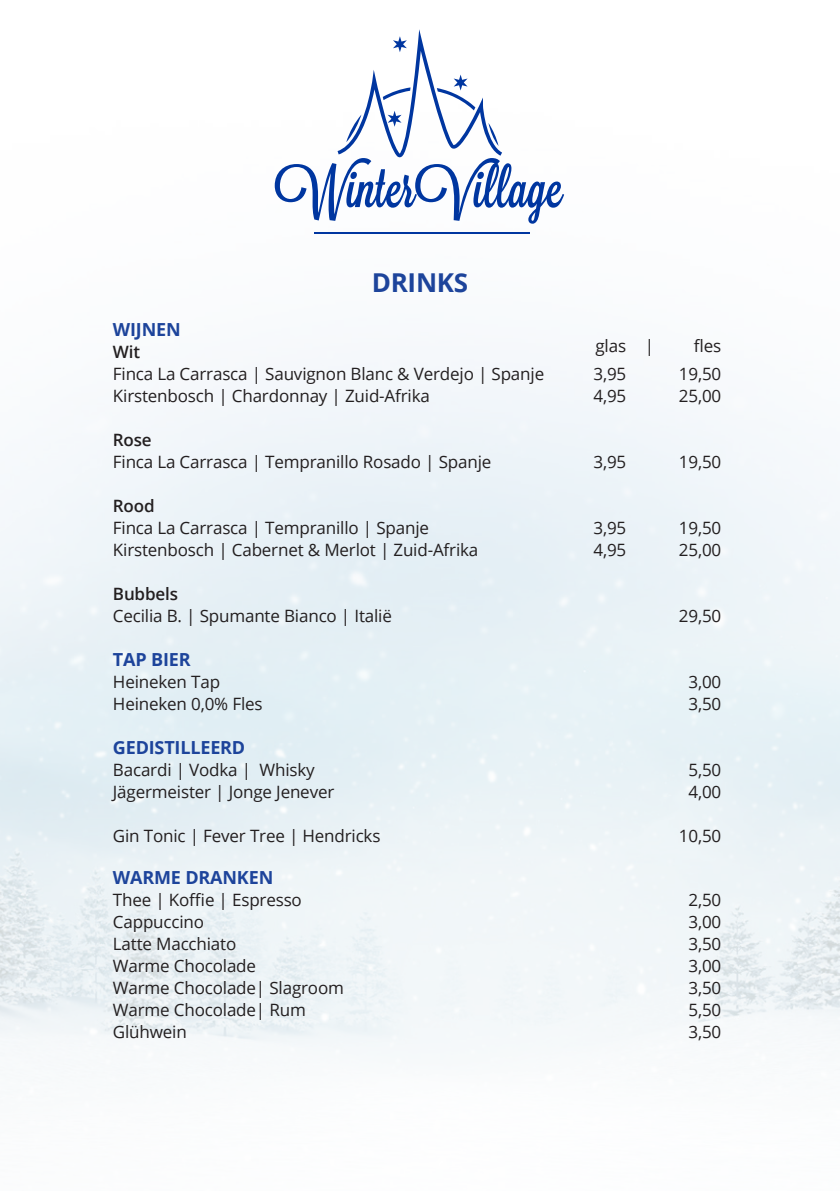
<style>
.page{position:relative;width:840px;height:1191px;background:#fff}
.page>*{position:absolute;margin:0;border:0;box-sizing:border-box;transform-origin:0 0}
.t1{font:700 26px "Open Sans";letter-spacing:-.01em;color:#1d449b}
.t2{font:700 18px "Open Sans";letter-spacing:-.01em;color:#1d449b}
.t3{font:17px "Open Sans";letter-spacing:-.01em;color:#231f20}
.t4{font:600 17px "Open Sans";letter-spacing:-.01em;color:#231f20}
</style>
<div class="page">
<img style="left:0;top:194px;width:839px;height:856px">
<hr style="left:314px;top:232px;width:215px;height:2px;background:#0036a0">
<svg style="left:274px;top:29px;width:290px;height:195px"></svg>
<p class="t1" style="left:371px;top:264px;width:98px">DRINKS</p>
<p class="t2" style="left:113px;top:317px;width:69px">WIJNEN</p>
<p class="t4" style="left:113px;top:340px;width:29px">Wit</p>
<p class="t3" style="left:595px;top:334px;width:60px">glas |</p>
<p class="t3" style="left:693px;top:334px;width:29px">fles</p>
<p class="t3" style="left:113px;top:362px;width:432px">Finca La Carrasca | Sauvignon Blanc &amp; Verdejo | Spanje</p>
<p class="t3" style="left:593px;top:362px;width:34px">3,95</p>
<p class="t3" style="left:678px;top:362px;width:44px">19,50</p>
<p class="t3" style="left:113px;top:384px;width:318px">Kirstenbosch | Chardonnay | Zuid-Afrika</p>
<p class="t3" style="left:593px;top:384px;width:34px">4,95</p>
<p class="t3" style="left:678px;top:384px;width:44px">25,00</p>
<p class="t4" style="left:113px;top:428px;width:40px">Rose</p>
<p class="t3" style="left:113px;top:450px;width:380px">Finca La Carrasca | Tempranillo Rosado | Spanje</p>
<p class="t3" style="left:593px;top:450px;width:34px">3,95</p>
<p class="t3" style="left:678px;top:450px;width:44px">19,50</p>
<p class="t4" style="left:113px;top:494px;width:43px">Rood</p>
<p class="t3" style="left:113px;top:516px;width:317px">Finca La Carrasca | Tempranillo | Spanje</p>
<p class="t3" style="left:593px;top:516px;width:34px">3,95</p>
<p class="t3" style="left:678px;top:516px;width:44px">19,50</p>
<p class="t3" style="left:113px;top:538px;width:367px">Kirstenbosch | Cabernet &amp; Merlot | Zuid-Afrika</p>
<p class="t3" style="left:593px;top:538px;width:34px">4,95</p>
<p class="t3" style="left:678px;top:538px;width:44px">25,00</p>
<p class="t4" style="left:113px;top:582px;width:66px">Bubbels</p>
<p class="t3" style="left:113px;top:604px;width:280px">Cecilia B. | Spumante Bianco | Italië</p>
<p class="t3" style="left:678px;top:604px;width:44px">29,50</p>
<p class="t2" style="left:113px;top:647px;width:79px">TAP BIER</p>
<p class="t3" style="left:113px;top:670px;width:109px">Heineken Tap</p>
<p class="t3" style="left:688px;top:670px;width:34px">3,00</p>
<p class="t3" style="left:113px;top:692px;width:151px">Heineken 0,0% Fles</p>
<p class="t3" style="left:688px;top:692px;width:34px">3,50</p>
<p class="t2" style="left:113px;top:735px;width:134px">GEDISTILLEERD</p>
<p class="t3" style="left:113px;top:758px;width:203px">Bacardi | Vodka | Whisky</p>
<p class="t3" style="left:688px;top:758px;width:34px">5,50</p>
<p class="t3" style="left:113px;top:780px;width:223px">Jägermeister | Jonge Jenever</p>
<p class="t3" style="left:688px;top:780px;width:34px">4,00</p>
<p class="t3" style="left:113px;top:824px;width:269px">Gin Tonic | Fever Tree | Hendricks</p>
<p class="t3" style="left:678px;top:824px;width:44px">10,50</p>
<p class="t2" style="left:113px;top:865px;width:162px">WARME DRANKEN</p>
<p class="t3" style="left:113px;top:888px;width:190px">Thee | Koffie | Espresso</p>
<p class="t3" style="left:688px;top:888px;width:34px">2,50</p>
<p class="t3" style="left:113px;top:910px;width:93px">Cappuccino</p>
<p class="t3" style="left:688px;top:910px;width:34px">3,00</p>
<p class="t3" style="left:113px;top:932px;width:125px">Latte Macchiato</p>
<p class="t3" style="left:688px;top:932px;width:34px">3,50</p>
<p class="t3" style="left:113px;top:954px;width:145px">Warme Chocolade</p>
<p class="t3" style="left:688px;top:954px;width:34px">3,00</p>
<p class="t3" style="left:113px;top:976px;width:232px">Warme Chocolade| Slagroom</p>
<p class="t3" style="left:688px;top:976px;width:34px">3,50</p>
<p class="t3" style="left:113px;top:998px;width:194px">Warme Chocolade| Rum</p>
<p class="t3" style="left:688px;top:998px;width:34px">5,50</p>
<p class="t3" style="left:113px;top:1020px;width:75px">Glühwein</p>
<p class="t3" style="left:688px;top:1020px;width:34px">3,50</p>
</div>
